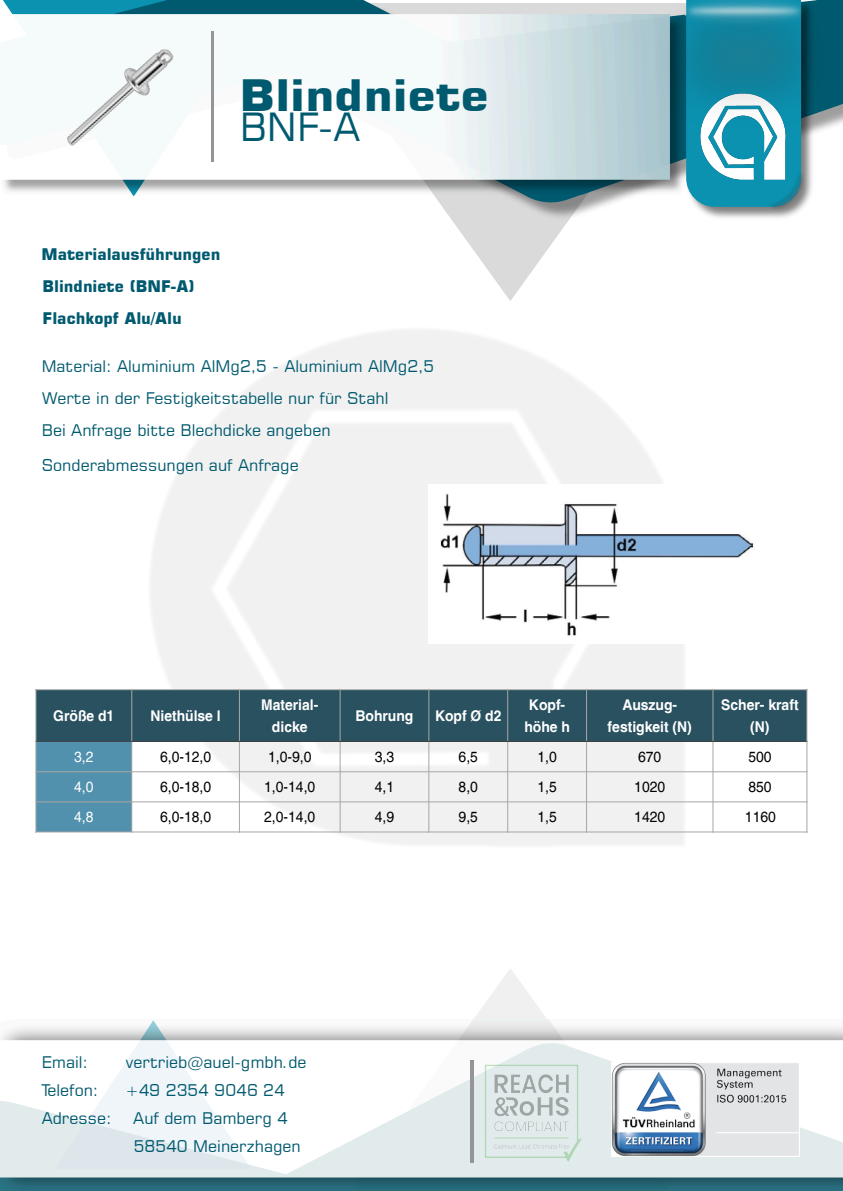
<style>
.page{position:relative;width:843px;height:1191px;background:#fff}
.page>*{position:absolute;margin:0;border:0;box-sizing:border-box;transform-origin:0 0}
.t1{font:700 43.2px "Square 721 BT";color:#005a6f;scale:1.14 1}
.t2{font:38.8px "Square 721 BT";color:#005a6f}
.t3{font:16px/32px "Square 721 BT";color:#005a6f}
.t4{font:700 16px/32px "Square 721 BT";color:#005a6f}
.t5{font:14.8px "Helvetica";color:#000;scale:.94 1}
.t6{font:700 14.8px/21.3px "Helvetica";color:#fff;text-align:center;scale:.94 1}
.t7{font:14.8px "Helvetica";color:#fff;scale:.94 1}
.s1{font-size:15.9px}
</style>
<div class="page">
<img style="left:440px;top:493px;width:314px;height:144px">
<div style="left:36px;top:690px;width:96px;height:51px;background:#295160"></div>
<div style="left:132px;top:690px;width:107px;height:51px;background:#295160"></div>
<div style="left:239px;top:690px;width:101px;height:51px;background:#295160"></div>
<div style="left:340px;top:690px;width:88px;height:51px;background:#295160"></div>
<div style="left:428px;top:690px;width:79px;height:51px;background:#295160"></div>
<div style="left:507px;top:690px;width:79px;height:51px;background:#295160"></div>
<div style="left:586px;top:690px;width:126px;height:51px;background:#295160"></div>
<div style="left:712px;top:690px;width:94px;height:51px;background:#295160"></div>
<div style="left:36px;top:741px;width:96px;height:31px;background:#5191ad"></div>
<div style="left:36px;top:772px;width:96px;height:30px;background:#5191ad"></div>
<div style="left:36px;top:802px;width:96px;height:30px;background:#5191ad"></div>
<hr style="left:131px;top:689px;width:1px;height:52px;background:#a6a6a6">
<hr style="left:131px;top:741px;width:1px;height:92px;background:#a6a6a6">
<hr style="left:239px;top:689px;width:1px;height:52px;background:#a6a6a6">
<hr style="left:239px;top:741px;width:1px;height:92px;background:#a6a6a6">
<hr style="left:340px;top:689px;width:1px;height:83px;background:#a6a6a6">
<hr style="left:340px;top:772px;width:1px;height:30px;background:#a6a6a6">
<hr style="left:340px;top:802px;width:1px;height:31px;background:#a6a6a6">
<hr style="left:428px;top:689px;width:1px;height:144px;background:#a6a6a6">
<hr style="left:507px;top:689px;width:1px;height:144px;background:#a6a6a6">
<hr style="left:586px;top:689px;width:1px;height:144px;background:#a6a6a6">
<hr style="left:712px;top:689px;width:1px;height:144px;background:#a6a6a6">
<hr style="left:35px;top:771px;width:772px;height:1px;background:#a6a6a6">
<hr style="left:35px;top:802px;width:772px;height:1px;background:#a6a6a6">
<hr style="left:35px;top:741px;width:772px;height:1px;background:#404040">
<hr style="left:36px;top:689px;width:1px;height:144px;background:#a6a6a6">
<hr style="left:806px;top:689px;width:1px;height:144px;background:#a6a6a6">
<hr style="left:35px;top:689px;width:772px;height:1px;background:#a6a6a6">
<hr style="left:35px;top:832px;width:772px;height:1px;background:#a6a6a6">
<svg style="left:453px;top:221px;width:115px;height:80px"></svg>
<img style="left:440px;top:204px;width:168px;height:17px">
<svg style="left:473px;top:969px;width:76px;height:51px;fill:#f5f5f6"></svg>
<img style="left:0;top:1020px;width:842px;height:171px">
<svg style="left:3px;top:0;width:839px;height:204px"></svg>
<img style="left:3px;top:15px;width:652px;height:180px">
<hr style="left:211px;top:31px;width:3px;height:131px;background:#939598">
<img style="left:635px;top:1062px;width:163px;height:95px">
<img style="left:431px;top:1049px;width:204px;height:127px">
<svg style="left:469px;top:1060px;width:4px;height:103px"></svg>
<img style="left:655px;top:0;width:179px;height:211px">
<img style="left:34px;top:35px;width:170px;height:125px">
<div style="left:713px;top:1137px;width:62px;height:17px;background:#e3e4e5"></div>
<h1 class="t1" style="left:239px;top:78px;width:220px">Blindniete</h1>
<h2 class="t2" style="left:240px;top:112px;width:122px">BNF-A</h2>
<p class="t4" style="left:41px;top:240px;width:180px">Materialausführungen<br>Blindniete (BNF-A)<br>Flachkopf Alu/Alu</p>
<p class="t3" style="left:42px;top:352px;width:394px"><span class="s1">Material</span>: Aluminium AlMg2,5 - Aluminium AlMg2,5<br>Werte in der Festigkeitstabelle nur für Stahl<br>Bei Anfrage bitte Blechdicke angeben</p>
<p class="t3" style="left:42px;top:451px;width:258px">Sonderabmessungen auf Anfrage</p>
<p class="t6" style="left:53px;top:706px;width:66px">Größe d1</p>
<p class="t6" style="left:150px;top:706px;width:76px">Niethülse l</p>
<p class="t6" style="left:261px;top:696px;width:62px">Material&shy;dicke</p>
<p class="t6" style="left:355px;top:706px;width:63px">Bohrung</p>
<p class="t6" style="left:435px;top:706px;width:72px">Kopf Ø d2</p>
<p class="t6" style="left:524px;top:696px;width:50px">Kopf&shy;höhe h</p>
<p class="t6" style="left:607px;top:696px;width:91px">Auszug&shy;festigkeit (N)</p>
<p class="t6" style="left:720px;top:696px;width:84px">Scher- kraft (N)</p>
<p class="t7" style="left:74px;top:751px;width:22px">3,2</p>
<p class="t5" style="left:160px;top:751px;width:56px">6,0-12,0</p>
<p class="t5" style="left:268px;top:751px;width:48px">1,0-9,0</p>
<p class="t5" style="left:374px;top:751px;width:22px">3,3</p>
<p class="t5" style="left:458px;top:751px;width:22px">6,5</p>
<p class="t5" style="left:537px;top:751px;width:22px">1,0</p>
<p class="t5" style="left:637px;top:751px;width:26px">670</p>
<p class="t5" style="left:747px;top:751px;width:26px">500</p>
<p class="t7" style="left:74px;top:781px;width:22px">4,0</p>
<p class="t5" style="left:160px;top:781px;width:56px">6,0-18,0</p>
<p class="t5" style="left:264px;top:781px;width:56px">1,0-14,0</p>
<p class="t5" style="left:374px;top:781px;width:22px">4,1</p>
<p class="t5" style="left:458px;top:781px;width:22px">8,0</p>
<p class="t5" style="left:537px;top:781px;width:22px">1,5</p>
<p class="t5" style="left:634px;top:781px;width:34px">1020</p>
<p class="t5" style="left:747px;top:781px;width:26px">850</p>
<p class="t7" style="left:74px;top:811px;width:22px">4,8</p>
<p class="t5" style="left:160px;top:811px;width:56px">6,0-18,0</p>
<p class="t5" style="left:264px;top:811px;width:56px">2,0-14,0</p>
<p class="t5" style="left:374px;top:811px;width:22px">4,9</p>
<p class="t5" style="left:458px;top:811px;width:22px">9,5</p>
<p class="t5" style="left:537px;top:811px;width:22px">1,5</p>
<p class="t5" style="left:634px;top:811px;width:34px">1420</p>
<p class="t5" style="left:744px;top:811px;width:34px">1160</p>
<p class="t3" style="left:42px;top:1048px;width:48px">Email:</p>
<p class="t3" style="left:126px;top:1048px;width:182px">vertrieb@auel-gmbh.de</p>
<p class="t3" style="left:42px;top:1076px;width:58px">Telefon:</p>
<p class="t3" style="left:125px;top:1076px;width:161px">+49 2354 9046 24</p>
<p class="t3" style="left:42px;top:1104px;width:71px">Adresse:</p>
<p class="t3" style="left:133px;top:1106px;width:169px;line-height:28px">Auf dem Bamberg 4<br>58540 Meinerzhagen</p>
</div>
